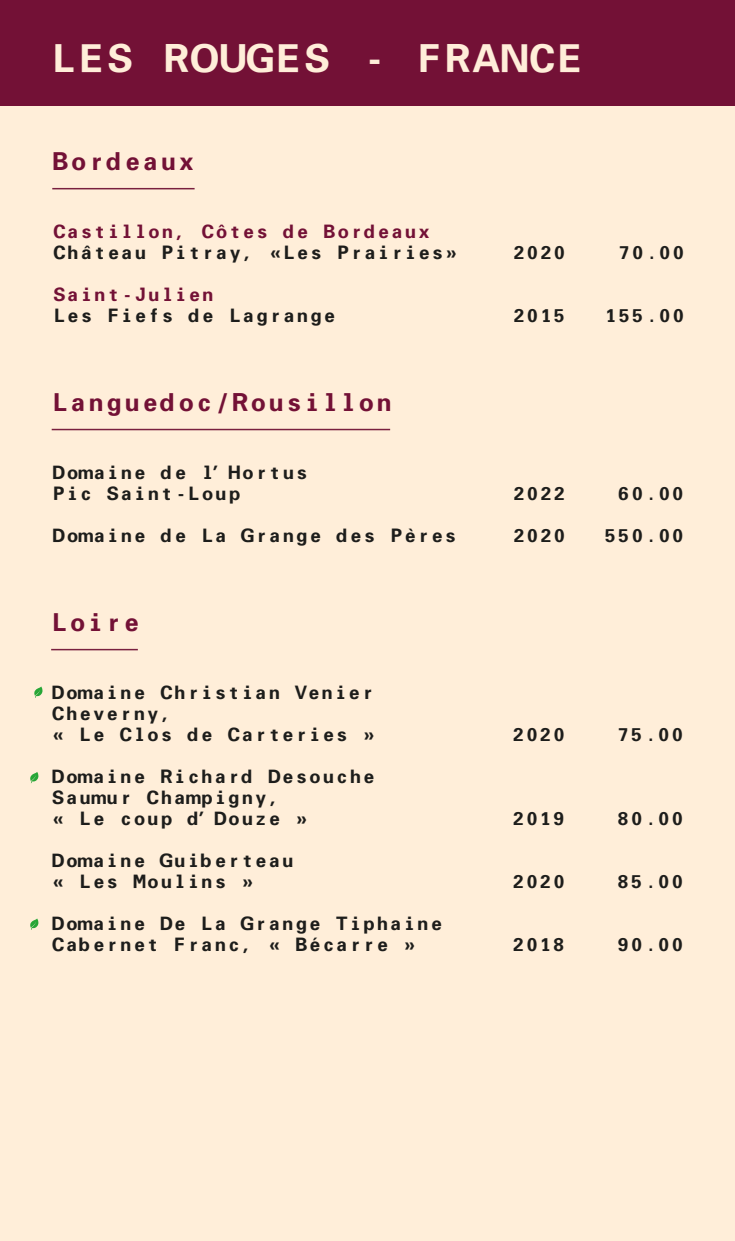
<style>
.page{position:relative;width:735px;height:1241px;background:#ffeed9}
.page>*{position:absolute;margin:0;border:0;box-sizing:border-box;transform-origin:0 0}
.t1{font:700 37.5px "Uni Lyon";letter-spacing:-.15em;color:#ffeed9}
.t2{font:700 24px "Uni Lyon";letter-spacing:-.15em;color:#731136}
.t3{font:700 18px/21px "Uni Lyon";letter-spacing:-.15em;color:#1d1d1b}
.t4{font:700 18px "Uni Lyon";letter-spacing:-.15em;color:#731136}
</style>
<div class="page">
<hr style="left:52px;top:188px;width:143px;height:1px;background:#79203f">
<div style="left:0;top:0;width:735px;height:106px;background:#731136"></div>
<hr style="left:51px;top:649px;width:87px;height:1px;background:#79203f">
<hr style="left:52px;top:429px;width:338px;height:1px;background:#79203f">
<svg style="left:34px;top:686px;width:9px;height:12px"></svg>
<svg style="left:30px;top:772px;width:8px;height:11px"></svg>
<svg style="left:30px;top:918px;width:8px;height:12px"></svg>
<h1 class="t1" style="left:47px;top:44px;width:541px">LES ROUGES - FRANCE</h1>
<h2 class="t2" style="left:50px;top:152px;width:149px">Bordeaux</h2>
<p class="t4" style="left:51px;top:225px;width:382px">Castillon, Côtes de Bordeaux</p>
<p class="t3" style="left:51px;top:244px;width:409px">Château Pitray, «Les Prairies»</p>
<p class="t4" style="left:51px;top:288px;width:166px">Saint-Julien</p>
<p class="t3" style="left:51px;top:307px;width:288px">Les Fiefs de Lagrange</p>
<h2 class="t2" style="left:49px;top:393px;width:347px">Languedoc/Rousillon</h2>
<p class="t3" style="left:51px;top:464px;width:261px">Domaine de l’Hortus<br>Pic Saint-Loup</p>
<p class="t3" style="left:51px;top:527px;width:409px">Domaine de La Grange des Pères</p>
<h2 class="t2" style="left:49px;top:613px;width:95px">Loire</h2>
<p class="t3" style="left:50px;top:684px;width:328px">Domaine Christian Venier<br>Cheverny,<br>« Le Clos de Carteries »</p>
<p class="t3" style="left:50px;top:768px;width:328px">Domaine Richard Desouche<br>Saumur Champigny,<br>« Le coup d’Douze »</p>
<p class="t3" style="left:50px;top:852px;width:247px">Domaine Guiberteau « Les Moulins »</p>
<p class="t3" style="left:50px;top:915px;width:396px">Domaine De La Grange Tiphaine<br>Cabernet Franc, « Bécarre »</p>
<p class="t3" style="left:511px;top:244px;width:58px">2020</p>
<p class="t3" style="left:511px;top:307px;width:58px">2015</p>
<p class="t3" style="left:616px;top:244px;width:72px">70.00</p>
<p class="t3" style="left:602px;top:307px;width:85px">155.00</p>
<p class="t3" style="left:511px;top:485px;width:58px">2022</p>
<p class="t3" style="left:511px;top:527px;width:58px">2020</p>
<p class="t3" style="left:615px;top:485px;width:72px">60.00</p>
<p class="t3" style="left:602px;top:527px;width:85px">550.00</p>
<p class="t3" style="left:510px;top:726px;width:58px">2020</p>
<p class="t3" style="left:615px;top:726px;width:72px">75.00</p>
<p class="t3" style="left:510px;top:810px;width:58px">2019</p>
<p class="t3" style="left:615px;top:810px;width:72px">80.00</p>
<p class="t3" style="left:510px;top:873px;width:58px">2020</p>
<p class="t3" style="left:615px;top:873px;width:72px">85.00</p>
<p class="t3" style="left:510px;top:936px;width:58px">2018</p>
<p class="t3" style="left:615px;top:936px;width:72px">90.00</p>
</div>
